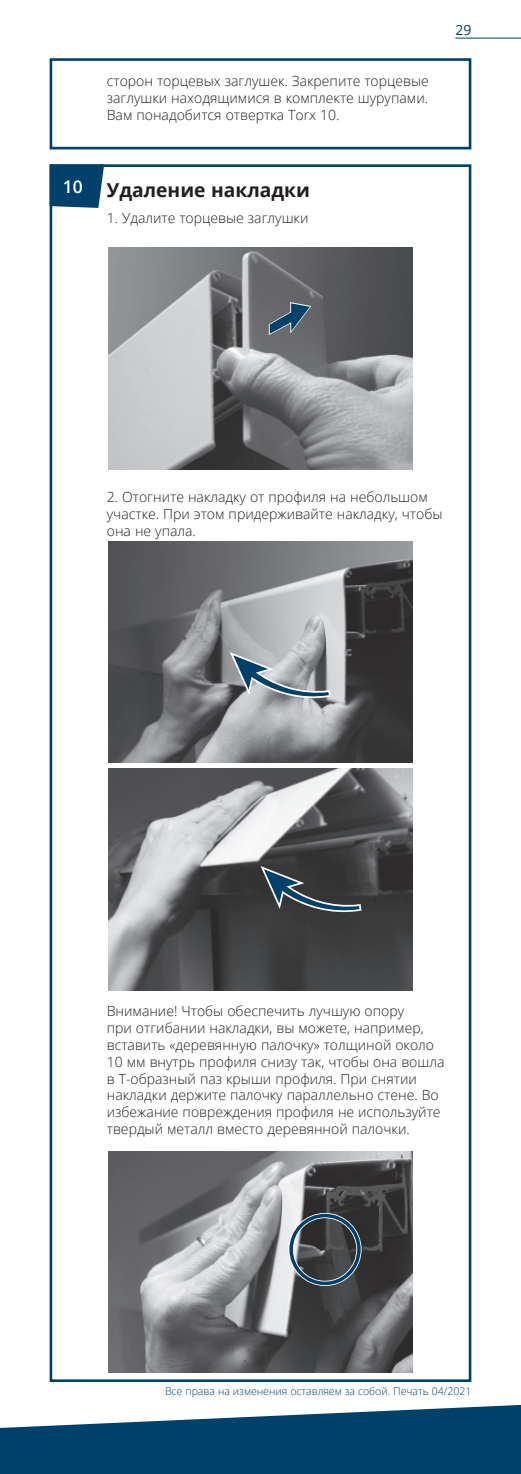
<style>
.page{position:relative;width:521px;height:1474px;background:#fff}
.page>*{position:absolute;margin:0;border:0;box-sizing:border-box;transform-origin:0 0}
.t1{font:700 19.25px "Open Sans";color:#231f20}
.t2{font:600 17.5px "Open Sans";color:#fff}
.t3{font:300 14px/16.8px "Open Sans";color:#231f20}
.t4{font:14px "Open Sans";color:#00416b}
.t5{font:300 10.5px "Open Sans";color:#00416b}
</style>
<div class="page">
<hr style="left:455px;top:38px;width:66px;height:1px;background:#00416b">
<svg style="left:0;top:1404px;width:521px;height:69px;fill:#00416b"></svg>
<div style="left:50px;top:164px;width:421px;height:1217px;border:3px solid #00416b"></div>
<svg style="left:50px;top:164px;width:54px;height:44px;background:#124e75"></svg>
<img style="left:108px;top:248px;width:305px;height:221px">
<svg style="left:269px;top:302px;width:42px;height:33px"></svg>
<img style="left:108px;top:541px;width:305px;height:221px">
<svg style="left:230px;top:652px;width:101px;height:47px;background:#8f9aa3"></svg>
<img style="left:108px;top:768px;width:305px;height:222px">
<svg style="left:260px;top:866px;width:101px;height:47px;background:#424c53"></svg>
<img style="left:108px;top:1151px;width:305px;height:221px">
<div style="left:288px;top:1212px;width:73px;height:73px;border:5px solid #fff;border-radius:50%"></div>
<div style="left:289px;top:1213px;width:72px;height:72px;border:4px solid #00416b;border-radius:50%"></div>
<div style="left:50px;top:58px;width:421px;height:91px;border:3px solid #00416b"></div>
<p class="t2" style="left:63px;top:174px;width:21px">10</p>
<p class="t3" style="left:107px;top:73px;width:324px;text-align:justify">сторон торцевых заглушек. Закрепите торцевые заглушки находящимися в комплекте шурупами.<br>Вам понадобится отвертка Torx 10.</p>
<h1 class="t1" style="left:107px;top:176px;width:205px">Удаление накладки</h1>
<p class="t3" style="left:107px;top:209px;width:203px">1. Удалите торцевые заглушки</p>
<p class="t4" style="left:455px;top:20px;width:18px">29</p>
<p class="t3" style="left:107px;top:488px;width:337px">2. Отогните накладку от профиля на небольшом участке. При этом придерживайте накладку, чтобы она не упала.</p>
<p class="t3" style="left:107px;top:1002px;width:339px">Внимание! Чтобы обеспечить лучшую опору<br>при отгибании накладки, вы можете, например, вставить «деревянную палочку» толщиной около 10 мм внутрь профиля снизу так, чтобы она вошла в Т-образный паз крыши профиля. При снятии накладки держите палочку параллельно стене. Во избежание повреждения профиля не используйте твердый металл вместо деревянной палочки.</p>
<p class="t5" style="left:165px;top:1383px;width:308px">Все права на изменения оставляем за собой. Печать 04/2021</p>
</div>
